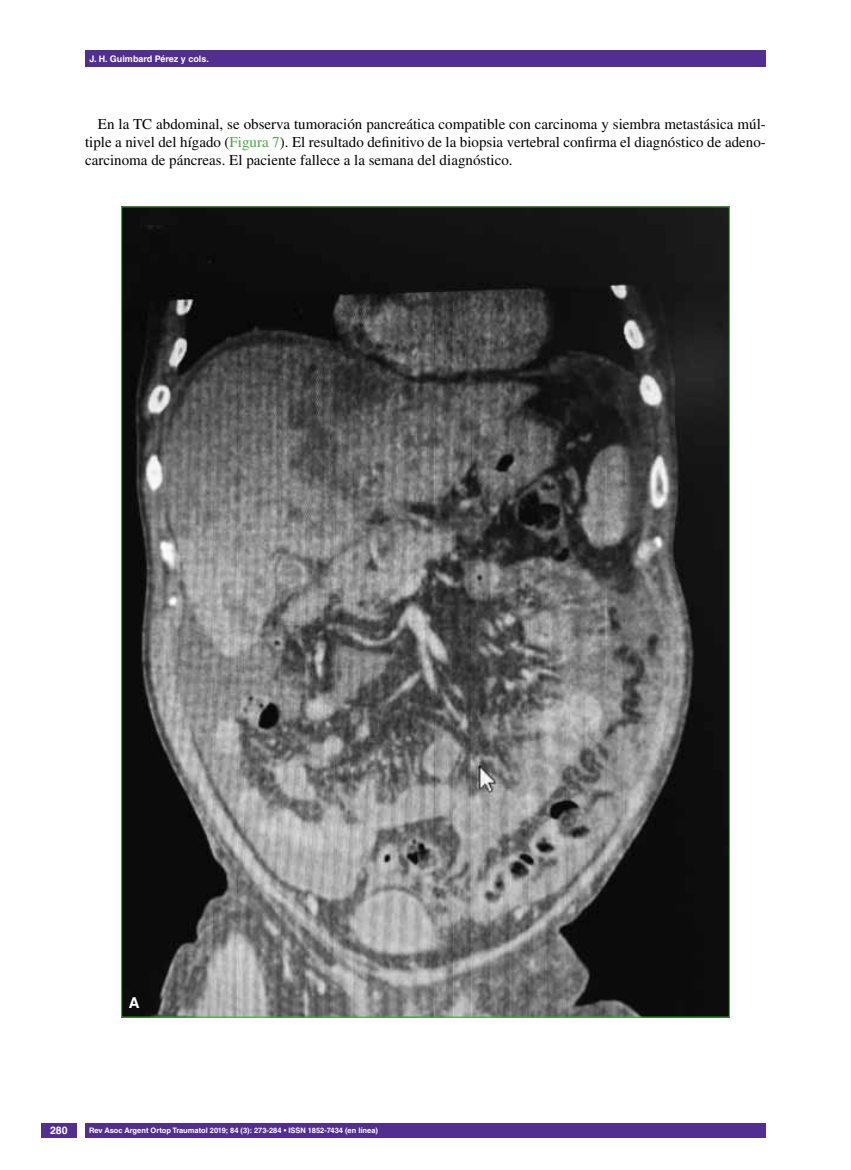
<style>
.page{position:relative;width:851px;height:1170px;background:#fff}
.page>*{position:absolute;margin:0;border:0;box-sizing:border-box;transform-origin:0 0}
.t1{font:15px/18px "Times LT Std";color:#000;text-align:justify}
.t2{font:700 15px "Helvetica LT Std";color:#fff}
.t3{font:700 10.5px "Helvetica LT Std";color:#fff}
.t4{font:700 9px "Helvetica LT Std";color:#fff}
.t5{font:700 7.5px "Helvetica LT Std";color:#fff}
.s1{color:#49a942}
</style>
<div class="page">
<div style="left:41px;top:1123px;width:36px;height:14px;background:#522e91"></div>
<div style="left:85px;top:50px;width:680px;height:17px;background:#522e91"></div>
<div style="left:85px;top:1123px;width:680px;height:14px;background:#522e91"></div>
<img style="left:123px;top:208px;width:604px;height:807px">
<p class="t4" style="left:89px;top:53px;width:121px">J. H. Guimbard Pérez y cols.</p>
<p class="t1" style="left:85px;top:115px;width:682px;text-indent:13px">En la TC abdominal, se observa tumoración pancreática compatible con carcinoma y siembra metastásica múl&shy;tiple a nivel del hígado (<span class="s1">Figura 7</span>). El resultado definitivo de la biopsia vertebral confirma el diagnóstico de adeno&shy;carcinoma de páncreas. El paciente fallece a la semana del diagnóstico.</p>
<p class="t2" style="left:129px;top:993px;width:12px">A</p>
<p class="t3" style="left:50px;top:1124px;width:19px">280</p>
<p class="t5" style="left:89px;top:1125px;width:290px">Rev Asoc Argent Ortop Traumatol 2019; 84 (3): 273-284 • ISSN 1852-7434 (en línea)</p>
</div>
